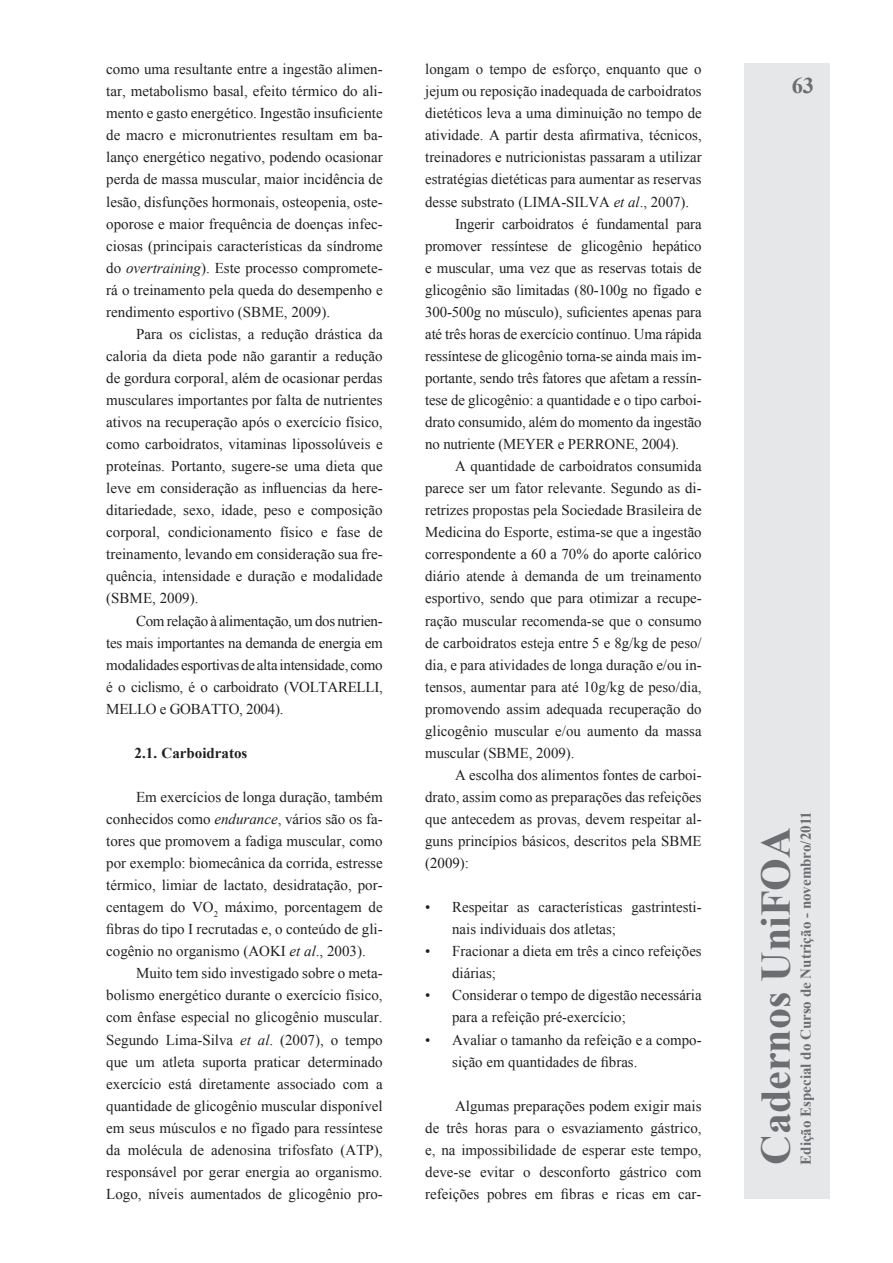
<style>
.page{position:relative;width:893px;height:1263px;background:#fff}
.page>*{position:absolute;margin:0;border:0;box-sizing:border-box;transform-origin:0 0}
.t1{font:700 42px "Times New Roman";color:#6c6d70}
.t2{font:700 22.5px "Times New Roman";color:#6c6d70}
.t3{font:15px/22px "Times New Roman";color:#231f20;text-align:justify}
.t4{font:700 15px "Times New Roman";color:#6c6d70}
.t5{font:700 15px "Times New Roman";color:#231f20}
.s1{font-style:italic}
</style>
<div class="page">
<div style="left:744px;top:64px;width:85px;height:1135px;background:#e6e7e9"></div>
<p class="t3" style="left:106px;top:58px;width:278px">como uma resultante entre a ingestão alimen&shy;tar, metabolismo basal, efeito térmico do ali&shy;mento e gasto energético. Ingestão insuficiente de macro e micronutrientes resultam em ba&shy;lanço energético negativo, podendo ocasionar perda de massa muscular, maior incidência de lesão, disfunções hormonais, osteopenia, oste&shy;oporose e maior frequência de doenças infec&shy;ciosas (principais características da síndrome do <span class="s1">overtraining</span>). Este processo compromete&shy;rá o treinamento pela queda do desempenho e rendimento esportivo (SBME, 2009).</p>
<p class="t3" style="left:106px;top:323px;width:278px;text-indent:30px">Para os ciclistas, a redução drástica da caloria da dieta pode não garantir a redução de gordura corporal, além de ocasionar perdas musculares importantes por falta de nutrientes ativos na recuperação após o exercício físico, como carboidratos, vitaminas lipossolúveis e proteínas. Portanto, sugere-se uma dieta que leve em consideração as influencias da here&shy;ditariedade, sexo, idade, peso e composição corporal, condicionamento físico e fase de treinamento, levando em consideração sua fre&shy;quência, intensidade e duração e modalidade (SBME, 2009).</p>
<p class="t3" style="left:106px;top:609px;width:278px;text-indent:30px">Com relação à alimentação, um dos nutrien&shy;tes mais importantes na demanda de energia em modalidades esportivas de alta intensidade, como é o ciclismo, é o carboidrato (VOLTARELLI, MELLO e GOBATTO, 2004).</p>
<p class="t5" style="left:135px;top:742px;width:114px">2.1. Carboidratos</p>
<p class="t3" style="left:106px;top:786px;width:278px;text-indent:30px">Em exercícios de longa duração, também conhecidos como <span class="s1">endurance</span>, vários são os fa&shy;tores que promovem a fadiga muscular, como por exemplo: biomecânica da corrida, estresse térmico, limiar de lactato, desidratação, por&shy;centagem do VO<sub>2</sub> máximo, porcentagem de fibras do tipo I recrutadas e, o conteúdo de gli&shy;cogênio no organismo (AOKI <span class="s1">et al</span>., 2003).</p>
<p class="t3" style="left:106px;top:962px;width:278px;text-indent:30px">Muito tem sido investigado sobre o meta&shy;bolismo energético durante o exercício físico, com ênfase especial no glicogênio muscular.<br>Segundo Lima-Silva <span class="s1">et al</span>. (2007), o tempo que um atleta suporta praticar determinado exercício está diretamente associado com a quantidade de glicogênio muscular disponível em seus músculos e no fígado para ressíntese da molécula de adenosina trifosfato (ATP), responsável por gerar energia ao organismo.<br>Logo, níveis aumentados de glicogênio pro-</p>
<p class="t3" style="left:425px;top:58px;width:278px">longam o tempo de esforço, enquanto que o</p>
<p class="t3" style="left:425px;top:80px;width:278px">jejum ou reposição inadequada de carboidratos</p>
<p class="t3" style="left:425px;top:102px;width:278px">dietéticos leva a uma diminuição no tempo de</p>
<p class="t3" style="left:425px;top:124px;width:278px">atividade. A partir desta afirmativa, técnicos,</p>
<p class="t3" style="left:425px;top:146px;width:278px">treinadores e nutricionistas passaram a utilizar</p>
<p class="t3" style="left:425px;top:168px;width:278px">estratégias dietéticas para aumentar as reservas</p>
<p class="t3" style="left:425px;top:190px;width:265px">desse substrato (LIMA-SILVA <span class="s1">et al</span>., 2007).</p>
<p class="t3" style="left:455px;top:212px;width:248px">Ingerir carboidratos é fundamental para</p>
<p class="t3" style="left:425px;top:234px;width:278px">promover ressíntese de glicogênio hepático</p>
<p class="t3" style="left:425px;top:256px;width:278px">e muscular, uma vez que as reservas totais de</p>
<p class="t3" style="left:425px;top:278px;width:278px">glicogênio são limitadas (80-100g no fígado e</p>
<p class="t3" style="left:425px;top:300px;width:278px">300-500g no músculo), suficientes apenas para</p>
<p class="t3" style="left:425px;top:323px;width:278px">até três horas de exercício contínuo. Uma rápida</p>
<p class="t3" style="left:425px;top:345px;width:278px">ressíntese de glicogênio torna-se ainda mais im-</p>
<p class="t3" style="left:425px;top:367px;width:278px">portante, sendo três fatores que afetam a ressín-</p>
<p class="t3" style="left:425px;top:389px;width:278px">tese de glicogênio: a quantidade e o tipo carboi-</p>
<p class="t3" style="left:425px;top:411px;width:278px">drato consumido, além do momento da ingestão</p>
<p class="t3" style="left:425px;top:433px;width:256px">no nutriente (MEYER e PERRONE, 2004).</p>
<p class="t3" style="left:455px;top:455px;width:248px">A quantidade de carboidratos consumida</p>
<p class="t3" style="left:425px;top:477px;width:278px">parece ser um fator relevante. Segundo as di-</p>
<p class="t3" style="left:425px;top:499px;width:278px">retrizes propostas pela Sociedade Brasileira de</p>
<p class="t3" style="left:425px;top:521px;width:278px">Medicina do Esporte, estima-se que a ingestão</p>
<p class="t3" style="left:425px;top:543px;width:278px">correspondente a 60 a 70% do aporte calórico</p>
<p class="t3" style="left:425px;top:565px;width:278px">diário atende à demanda de um treinamento</p>
<p class="t3" style="left:425px;top:587px;width:278px">esportivo, sendo que para otimizar a recupe-</p>
<p class="t3" style="left:425px;top:609px;width:278px">ração muscular recomenda-se que o consumo</p>
<p class="t3" style="left:425px;top:631px;width:278px">de carboidratos esteja entre 5 e 8g/kg de peso/</p>
<p class="t3" style="left:425px;top:653px;width:278px">dia, e para atividades de longa duração e/ou in-</p>
<p class="t3" style="left:425px;top:675px;width:278px">tensos, aumentar para até 10g/kg de peso/dia,</p>
<p class="t3" style="left:425px;top:697px;width:278px">promovendo assim adequada recuperação do</p>
<p class="t3" style="left:425px;top:719px;width:278px">glicogênio muscular e/ou aumento da massa</p>
<p class="t3" style="left:425px;top:741px;width:151px">muscular (SBME, 2009).</p>
<p class="t3" style="left:455px;top:764px;width:248px">A escolha dos alimentos fontes de carboi-</p>
<p class="t3" style="left:425px;top:786px;width:278px">drato, assim como as preparações das refeições</p>
<p class="t3" style="left:425px;top:808px;width:278px">que antecedem as provas, devem respeitar al-</p>
<p class="t3" style="left:425px;top:830px;width:278px">guns princípios básicos, descritos pela SBME</p>
<p class="t3" style="left:425px;top:852px;width:45px">(2009):</p>
<p class="t3" style="left:452px;top:896px;width:251px;text-indent:-27px">• Respeitar as características gastrintesti&shy;nais individuais dos atletas;</p>
<p class="t3" style="left:452px;top:940px;width:251px;text-indent:-27px">• Fracionar a dieta em três a cinco refeições diárias;</p>
<p class="t3" style="left:452px;top:984px;width:251px;text-indent:-27px">• Considerar o tempo de digestão necessária para a refeição pré-exercício;</p>
<p class="t3" style="left:452px;top:1028px;width:251px;text-indent:-27px">• Avaliar o tamanho da refeição e a compo&shy;sição em quantidades de fibras.</p>
<p class="t3" style="left:425px;top:1094px;width:278px;text-indent:30px">Algumas preparações podem exigir mais de três horas para o esvaziamento gástrico, e, na impossibilidade de esperar este tempo, deve-se evitar o desconforto gástrico com refeições pobres em fibras e ricas em car-</p>
<h2 class="t2" style="left:792px;top:70px;width:24px">63</h2>
<h1 class="t1" style="left:747px;top:1165px;width:339px;rotate:-90deg">Cadernos UniFOA</h1>
<p class="t4" style="left:795px;top:1165px;width:355px;rotate:-90deg">Edição Especial do Curso de Nutrição - novembro/2011</p>
</div>
